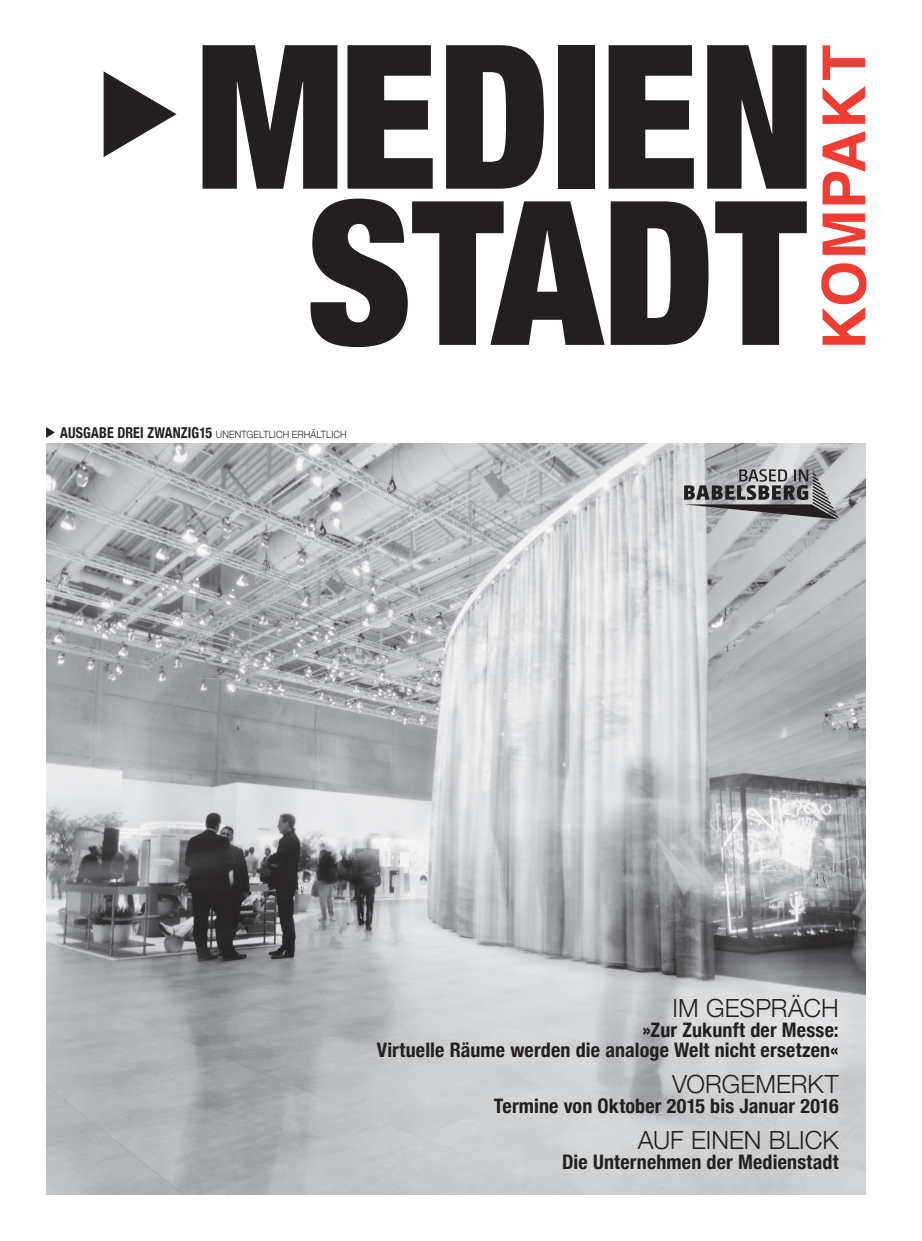
<style>
.page{position:relative;width:922px;height:1241px;background:#fff}
.page>*{position:absolute;margin:0;border:0;box-sizing:border-box;transform-origin:0 0}
.t1{font:900 condensed 200.88px "Helvetica Neue";color:#231f20}
.t2{font:700 59.25px "Helvetica";letter-spacing:.02em;color:#ee3e34}
.t3{font:300 25px "Helvetica Neue";color:#231f20}
.t4{font:700 condensed 20px/20px "Helvetica Neue";letter-spacing:.01em;color:#231f20;text-align:right}
.t5{font:300 10px "Helvetica Neue";letter-spacing:.015em;color:#231f20;scale:.93 1}
.s1{font-weight:700;font-stretch:condensed;font-size:15px}
</style>
<div class="page">
<img style="left:46px;top:443px;width:819px;height:751px">
<svg style="left:46px;top:427px;width:9px;height:11px"></svg>
<svg style="left:103px;top:71px;width:74px;height:86px"></svg>
<svg style="left:684px;top:469px;width:154px;height:50px;background:#8a898b"></svg>
<h1 class="t1" style="left:195px;top:-48px;width:621px">MEDIEN</h1>
<h2 class="t2" style="left:796px;top:349px;width:306px;rotate:-90deg">KOMPAKT</h2>
<h1 class="t1" style="left:306px;top:108px;width:501px">STADT</h1>
<p class="t5" style="left:60px;top:426px;width:309px"><span class="s1">AUSGABE DREI ZWANZIG15</span> UNENTGELTLICH ERHÄLTLICH</p>
<p class="t3" style="left:672px;top:987px;width:167px">IM GESPRÄCH</p>
<p class="t4" style="left:376px;top:1018px;width:463px">»Zur Zukunft der Messe:<br>Virtuelle Räume werden die analoge Welt nicht ersetzen«</p>
<p class="t3" style="left:672px;top:1063px;width:168px">VORGEMERKT</p>
<p class="t4" style="left:494px;top:1093px;width:346px">Termine von Oktober 2015 bis Januar 2016</p>
<p class="t3" style="left:637px;top:1119px;width:202px">AUF EINEN BLICK</p>
<p class="t4" style="left:562px;top:1150px;width:278px">Die Unternehmen der Medienstadt</p>
</div>
